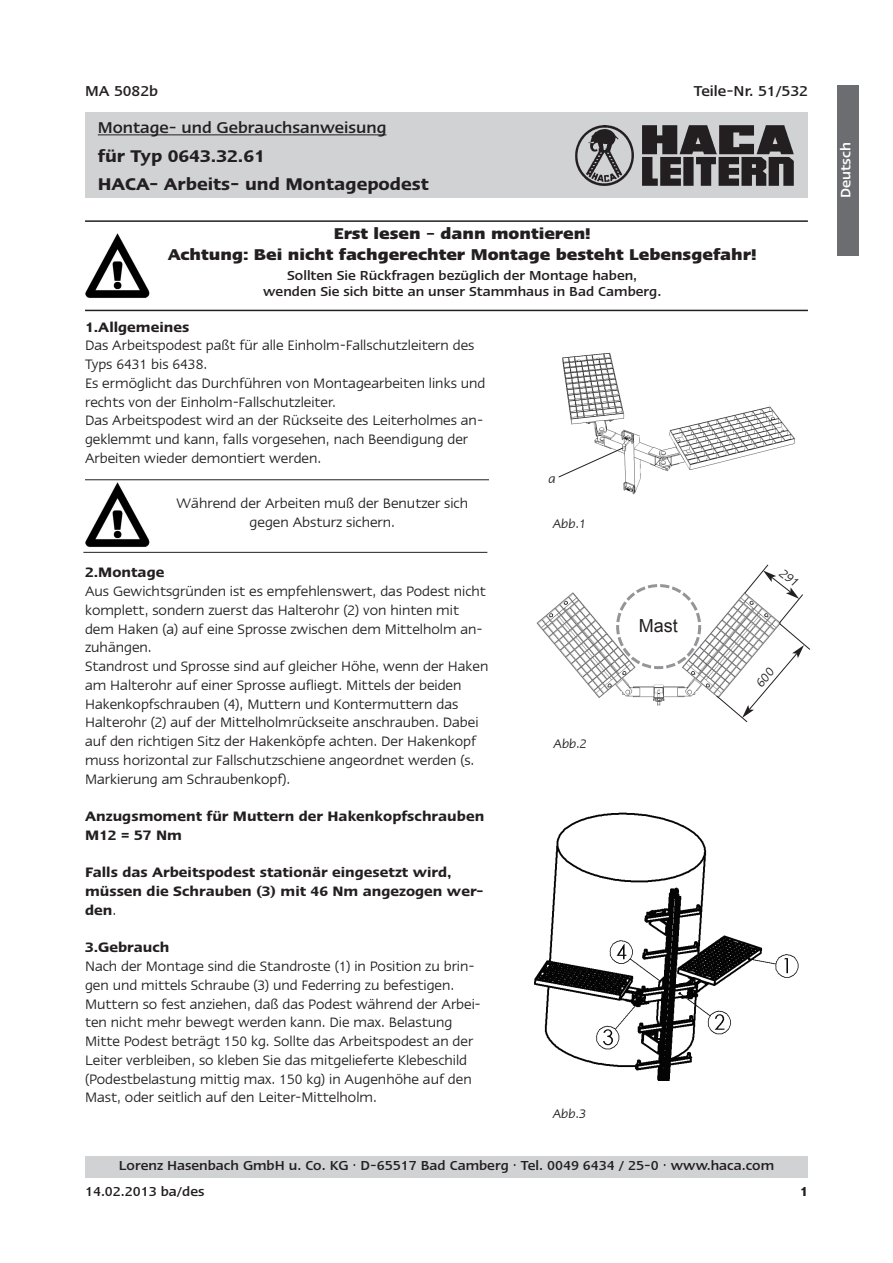
<style>
.page{position:relative;width:893px;height:1263px;background:#fff}
.page>*{position:absolute;margin:0;border:0;box-sizing:border-box;transform-origin:0 0}
.t1{font:600 19.5px/28.5px "Linotype Ergo";color:#231f20}
.t2{font:700 18px/21px "Linotype Ergo";color:#231f20;text-align:center}
.t3{font:500 18px "Linotype Ergo";color:#231f20}
.t4{font:18px "Arial";color:#231f20}
.t5{font:500 16.5px "Linotype Ergo";color:#231f20}
.t6{font:15.75px/18.8px "Linotype Ergo";color:#231f20}
.t7{font:600 15.75px/18.8px "Linotype Ergo";color:#231f20}
.t8{font:500 15.75px "Linotype Ergo";color:#fff}
.t9{font:500 15px/26.4px "Linotype Ergo";color:#231f20}
.t10{font:600 15px "Linotype Ergo";color:#231f20}
.t11{font:italic 14.25px "Linotype Ergo";color:#231f20}
.s1{font-weight:400}
</style>
<div class="page">
<img style="left:536px;top:592px;width:180px;height:114px">
<svg style="left:615px;top:584px;width:88px;height:87px"></svg>
<div style="left:85px;top:113px;width:723px;height:85px;background:#d1d2d4"></div>
<img style="left:575px;top:125px;width:218px;height:60px">
<hr style="left:98px;top:134px;width:288px;height:1px;background:#231f20">
<div style="left:85px;top:1157px;width:723px;height:21px;background:#d1d2d4"></div>
<hr style="left:85px;top:220px;width:723px;height:2px;background:#231f20">
<hr style="left:85px;top:310px;width:723px;height:1px;background:#231f20">
<div style="left:838px;top:85px;width:21px;height:170px;background:#6c6d70"></div>
<img style="left:85px;top:234px;width:65px;height:64px">
<img style="left:562px;top:352px;width:233px;height:143px">
<img style="left:534px;top:812px;width:265px;height:268px">
<svg style="left:558px;top:447px;width:66px;height:31px"></svg>
<hr style="left:85px;top:479px;width:404px;height:1px;background:#231f20">
<hr style="left:83px;top:552px;width:404px;height:1px;background:#231f20">
<img style="left:85px;top:483px;width:65px;height:64px">
<svg style="left:716px;top:564px;width:95px;height:159px"></svg>
<p class="t5" style="left:85px;top:85px;width:75px">MA 5082b</p>
<p class="t5" style="left:694px;top:85px;width:116px">Teile-Nr. 51/532</p>
<p class="t3" style="left:98px;top:121px;width:290px">Montage- und Gebrauchsanweisung</p>
<p class="t1" style="left:98px;top:143px;width:333px">für Typ 0643.32.61<br>HACA- Arbeits- und Montagepodest</p>
<p class="t2" style="left:168px;top:225px;width:590px">Erst lesen – dann montieren!<br>Achtung: Bei nicht fachgerechter Montage besteht Lebensgefahr!</p>
<p class="t9" style="left:263px;top:268px;width:400px;line-height:16.5px;text-align:center">Sollten Sie Rückfragen bezüglich der Montage haben, wenden Sie sich bitte an unser Stammhaus in Bad Camberg.</p>
<p class="t7" style="left:85px;top:318px;width:106px">1.Allgemeines</p>
<p class="t6" style="left:85px;top:337px;width:402px">Das Arbeitspodest paßt für alle Einholm-Fallschutzleitern des Typs 6431 bis 6438.<br>Es ermöglicht das Durchführen von Montagearbeiten links und rechts von der Einholm-Fallschutzleiter.<br>Das Arbeitspodest wird an der Rückseite des Leiterholmes an&shy;geklemmt und kann, falls vorgesehen, nach Beendigung der Arbeiten wieder demontiert werden.</p>
<p class="t6" style="left:177px;top:495px;width:293px;text-align:center">Während der Arbeiten muß der Benutzer sich gegen Absturz sichern.</p>
<p class="t7" style="left:85px;top:564px;width:81px">2.Montage</p>
<p class="t6" style="left:85px;top:583px;width:405px">Aus Gewichtsgründen ist es empfehlenswert, das Podest nicht komplett, sondern zuerst das Halterohr (2) von hinten mit dem Haken (a) auf eine Sprosse zwischen dem Mittelholm an&shy;zuhängen.<br>Standrost und Sprosse sind auf gleicher Höhe, wenn der Haken am Halterohr auf einer Sprosse aufliegt. Mittels der beiden Hakenkopfschrauben (4), Muttern und Kontermuttern das Halterohr (2) auf der Mittelholmrückseite anschrauben. Dabei auf den richtigen Sitz der Hakenköpfe achten. Der Hakenkopf muss horizontal zur Fallschutzschiene angeordnet werden (s.<br>Markierung am Schraubenkopf).</p>
<p class="t7" style="left:85px;top:808px;width:401px">Anzugsmoment für Muttern der Hakenkopfschrauben<br>M12 = 57 Nm</p>
<p class="t7" style="left:85px;top:864px;width:400px">Falls das Arbeitspodest stationär eingesetzt wird, müssen die Schrauben (3) mit 46 Nm angezogen wer&shy;den<span class="s1">.</span></p>
<p class="t7" style="left:85px;top:939px;width:86px">3.Gebrauch</p>
<p class="t6" style="left:85px;top:958px;width:397px">Nach der Montage sind die Standroste (1) in Position zu brin&shy;gen und mittels Schraube (3) und Federring zu befestigen.<br>Muttern so fest anziehen, daß das Podest während der Arbei&shy;ten nicht mehr bewegt werden kann. Die max. Belastung Mitte Podest beträgt 150 kg. Sollte das Arbeitspodest an der Leiter verbleiben, so kleben Sie das mitgelieferte Klebeschild (Podestbelastung mittig max. 150 kg) in Augenhöhe auf den Mast, oder seitlich auf den Leiter-Mittelholm.</p>
<p class="t11" style="left:549px;top:473px;width:9px">a</p>
<p class="t11" style="left:553px;top:518px;width:35px">Abb.1</p>
<p class="t11" style="left:554px;top:739px;width:35px">Abb.2</p>
<p class="t4" style="left:639px;top:615px;width:41px">Mast</p>
<p class="t11" style="left:553px;top:1109px;width:35px">Abb.3</p>
<p class="t9" style="left:85px;top:1153px;width:691px;text-indent:34px">Lorenz Hasenbach GmbH u. Co. KG · D-65517 Bad Camberg · Tel. 0049 6434 / 25-0 · www.haca.com<br>14.02.2013 ba/des</p>
<p class="t10" style="left:800px;top:1186px;width:10px">1</p>
<p class="t8" style="left:840px;top:198px;width:57px;rotate:-90deg">Deutsch</p>
</div>
